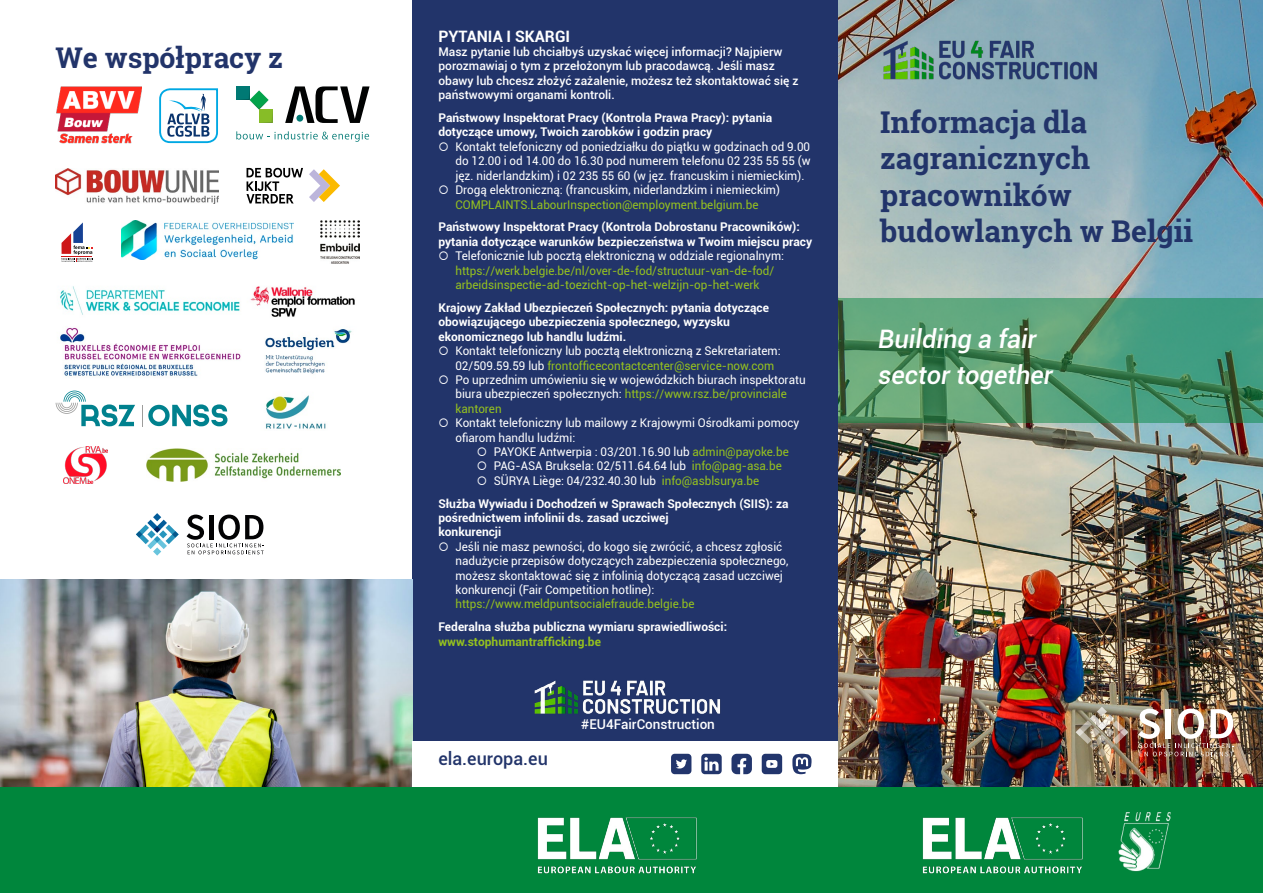
<style>
.page{position:relative;width:1263px;height:893px;background:#fff}
.page>*{position:absolute;margin:0;border:0;box-sizing:border-box;transform-origin:0 0}
.t1{font:700 30px/36px "Roboto Slab";color:#22346a}
.t2{font:700 28.5px "Roboto Slab";color:#22346a}
.t3{font:italic 500 25.5px/36px "Roboto";color:#fff}
.t4{font:500 18px "Roboto";color:#22346a}
.t5{font:700 15.75px "Roboto";color:#fff}
.t6{font:500 13.5px "Roboto";color:#fff}
.t7{font:12px/14.4px "Roboto";color:#fff}
.t8{font:700 12px/14.4px "Roboto";color:#fff}
.t9{font:12px/14.4px "Roboto";color:#95c11f}
.t10{font:500 12px/14.4px "Roboto";color:#fff}
.t11{font:700 12px "Roboto";color:#95c11f}
.s1{color:#95c11f}
</style>
<div class="page">
<div style="left:0;top:785px;width:1263px;height:108px;background:#00863c"></div>
<img style="left:838px;top:0;width:425px;height:787px">
<div style="left:412px;top:0;width:426px;height:768px;background:#22346a"></div>
<img style="left:0;top:580px;width:412px;height:206px">
<img style="left:537px;top:818px;width:160px;height:55px">
<div style="left:412px;top:742px;width:426px;height:45px;background:#fff"></div>
<svg style="left:671px;top:754px;width:20px;height:20px"></svg>
<svg style="left:762px;top:754px;width:20px;height:20px"></svg>
<svg style="left:731px;top:754px;width:21px;height:20px"></svg>
<svg style="left:701px;top:754px;width:21px;height:20px"></svg>
<svg style="left:792px;top:754px;width:19px;height:20px"></svg>
<img style="left:1118px;top:812px;width:53px;height:60px">
<img style="left:534px;top:680px;width:186px;height:34px">
<img style="left:1138px;top:709px;width:96px;height:47px">
<img style="left:1076px;top:707px;width:52px;height:51px">
<img style="left:56px;top:86px;width:85px;height:58px">
<svg style="left:159px;top:88px;width:59px;height:55px"></svg>
<svg style="left:285px;top:86px;width:85px;height:37px"></svg>
<svg style="left:236px;top:131px;width:133px;height:11px"></svg>
<svg style="left:236px;top:86px;width:37px;height:37px"></svg>
<img style="left:56px;top:169px;width:162px;height:34px">
<svg style="left:246px;top:168px;width:57px;height:35px"></svg>
<svg style="left:309px;top:169px;width:31px;height:33px"></svg>
<img style="left:321px;top:221px;width:38px;height:42px">
<svg style="left:62px;top:222px;width:31px;height:40px"></svg>
<img style="left:121px;top:221px;width:172px;height:39px">
<img style="left:265px;top:395px;width:61px;height:34px">
<svg style="left:56px;top:391px;width:79px;height:35px"></svg>
<svg style="left:142px;top:404px;width:85px;height:22px"></svg>
<img style="left:147px;top:449px;width:194px;height:32px">
<img style="left:64px;top:446px;width:43px;height:38px">
<svg style="left:187px;top:515px;width:77px;height:39px"></svg>
<svg style="left:136px;top:513px;width:43px;height:43px"></svg>
<img style="left:60px;top:286px;width:295px;height:90px">
<img style="left:922px;top:818px;width:161px;height:55px">
<svg style="left:839px;top:299px;width:424px;height:124px;background:#509770"></svg>
<img style="left:880px;top:39px;width:224px;height:42px">
<h2 class="t2" style="left:56px;top:39px;width:229px">We współpracy z</h2>
<h3 class="t5" style="left:438px;top:25px;width:133px">PYTANIA I SKARGI</h3>
<p class="t10" style="left:438px;top:44px;width:362px">Masz pytanie lub chciałbyś uzyskać więcej informacji? Najpierw porozmawiaj o tym z przełożonym lub pracodawcą. Jeśli masz obawy lub chcesz złożyć zażalenie, możesz też skontaktować się z państwowymi organami kontroli.</p>
<p class="t8" style="left:438px;top:110px;width:335px">Państwowy Inspektorat Pracy (Kontrola Prawa Pracy): pytania dotyczące umowy, Twoich zarobków i godzin pracy</p>
<p class="t7" style="left:455px;top:139px;width:357px">Kontakt telefoniczny od poniedziałku do piątku w godzinach od 9.00 do 12.00 i od 14.00 do 16.30 pod numerem telefonu 02 235 55 55 (w jęz. niderlandzkim) i 02 235 55 60 (w jęz. francuskim i niemieckim).<br>Drogą elektroniczną: (francuskim, niderlandzkim i niemieckim)</p>
<p class="t9" style="left:455px;top:197px;width:304px">COMPLAINTS.LabourInspection@employment.belgium.be</p>
<p class="t8" style="left:438px;top:219px;width:375px">Państwowy Inspektorat Pracy (Kontrola Dobrostanu Pracowników): pytania dotyczące warunków bezpieczeństwa w Twoim miejscu pracy</p>
<p class="t7" style="left:455px;top:248px;width:330px">Telefonicznie lub pocztą elektroniczną w oddziale regionalnym:</p>
<p class="t9" style="left:455px;top:263px;width:320px">https://werk.belgie.be/nl/over-de-fod/structuur-van-de-fod/ arbeidsinspectie-ad-toezicht-op-het-welzijn-op-het-werk</p>
<p class="t8" style="left:438px;top:300px;width:332px">Krajowy Zakład Ubezpieczeń Społecznych: pytania dotyczące obowiązującego ubezpieczenia społecznego, wyzysku ekonomicznego lub handlu ludźmi.</p>
<p class="t7" style="left:455px;top:343px;width:352px">Kontakt telefoniczny lub pocztą elektroniczną z Sekretariatem:<br>02/509.59.59 lub <span class="s1">frontofficecontactcenter@service-now.com<br></span>Po uprzednim umówieniu się w wojewódzkich biurach inspektoratu biura ubezpieczeń społecznych: <span class="s1">https://www.rsz.be/provinciale kantoren</span></p>
<p class="t7" style="left:455px;top:415px;width:346px">Kontakt telefoniczny lub mailowy z Krajowymi Ośrodkami pomocy ofiarom handlu ludźmi:</p>
<p class="t7" style="left:494px;top:444px;width:297px">PAYOKE Antwerpia : 03/201.16.90 lub <span class="s1">admin@payoke.be<br></span>PAG-ASA Bruksela: 02/511.64.64 lub <span class="s1">info@pag-asa.be<br></span>SÜRYA Liège: 04/232.40.30 lub <span class="s1">info@asblsurya.be</span></p>
<p class="t8" style="left:438px;top:496px;width:352px">Służba Wywiadu i Dochodzeń w Sprawach Społecznych (SIIS): za pośrednictwem infolinii ds. zasad uczciwej<br>konkurencji</p>
<p class="t7" style="left:455px;top:539px;width:335px">Jeśli nie masz pewności, do kogo się zwrócić, a chcesz zgłosić nadużycie przepisów dotyczących zabezpieczenia społecznego, możesz skontaktować się z infolinią dotyczącą zasad uczciwej konkurencji (Fair Competition hotline):</p>
<p class="t9" style="left:455px;top:596px;width:241px">https://www.meldpuntsocialefraude.belgie.be</p>
<p class="t8" style="left:438px;top:619px;width:290px">Federalna służba publiczna wymiaru sprawiedliwości:</p>
<p class="t11" style="left:438px;top:633px;width:164px">www.stophumantrafficking.be</p>
<h3 class="t4" style="left:438px;top:745px;width:111px">ela.europa.eu</h3>
<p class="t6" style="left:581px;top:715px;width:135px">#EU4FairConstruction</p>
<h1 class="t1" style="left:880px;top:104px;width:314px">Informacja dla zagranicznych pracowników budowlanych w Belgii</h1>
<h3 class="t3" style="left:878px;top:320px;width:176px">Building a fair sector together</h3>
</div>
